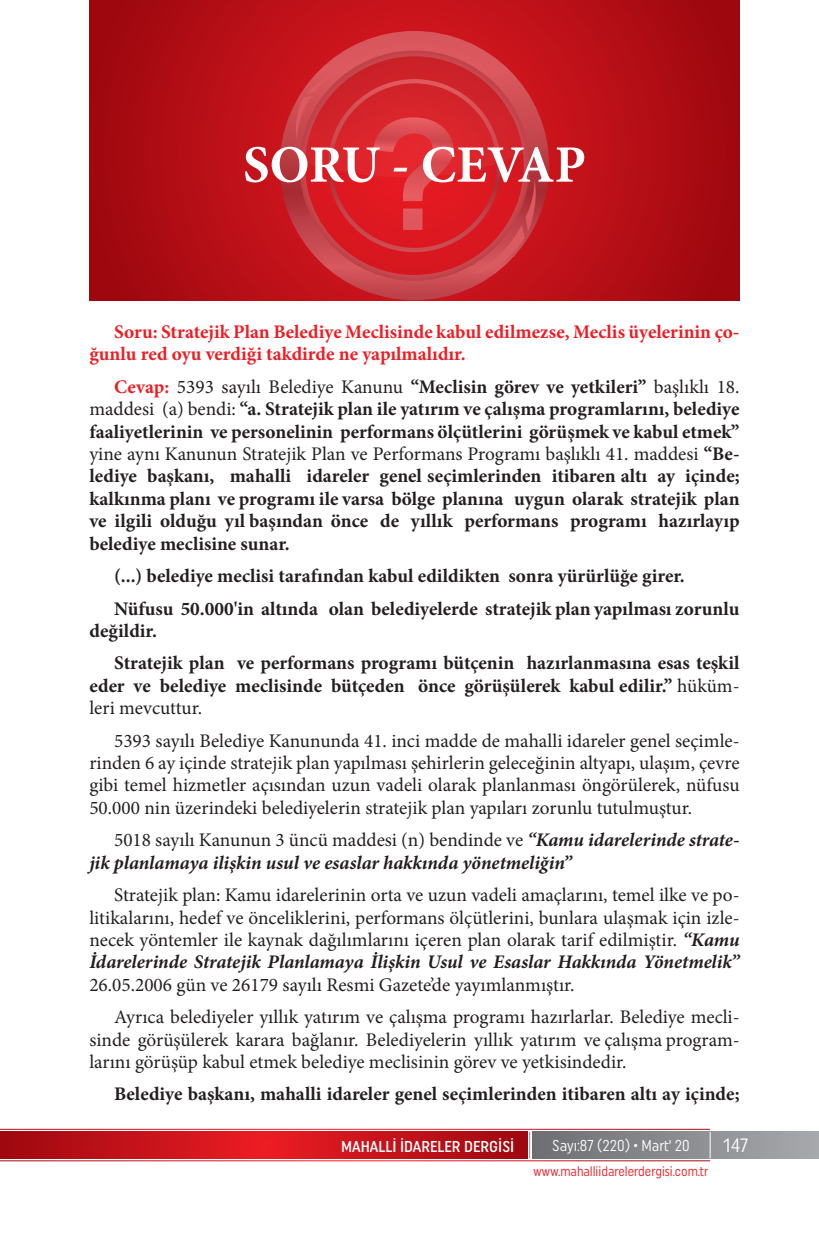
<style>
.page{position:relative;width:819px;height:1241px;background:#fff}
.page>*{position:absolute;margin:0;border:0;box-sizing:border-box;transform-origin:0 0}
.t1{font:700 52.5px "Minion Pro";color:#fff}
.t2{font:700 19.25px/22.4px "Minion Pro";color:#231f20}
.t3{font:19.25px/22.4px "Minion Pro";color:#231f20;text-align:justify}
.t4{font:italic 700 19.25px/22.4px "Minion Pro";letter-spacing:-.005em;color:#231f20}
.t5{font:700 19.25px/22.4px "Minion Pro";color:#ee1d23}
.t6{font:19.25px "Uniform Condensed";color:#fff}
.t7{font:500 15.75px "Uniform Condensed";color:#fff}
.t8{font:15.75px "Uniform Condensed";color:#fff;scale:.95 1}
.t9{font:13.83px "Uniform Condensed";color:#ee1d23;scale:.92 1}
.s1{color:#ee1d23}
.s2{font-weight:400}
.s3{font-weight:400;font-style:normal}
.s4{font-weight:700;font-style:italic}
</style>
<div class="page">
<div style="left:532px;top:1131px;width:287px;height:27px;background:linear-gradient(to right,#6d6f71,#a8a9ad)"></div>
<svg style="left:0;top:1131px;width:527px;height:27px;background:#c41219"></svg>
<svg style="left:529px;top:1131px;width:1px;height:27px"></svg>
<svg style="left:709px;top:1131px;width:1px;height:27px"></svg>
<svg style="left:89px;top:0;width:650px;height:300px;background:#b30d15"></svg>
<svg style="left:280px;top:31px;width:269px;height:269px;background:#c9494f"></svg>
<svg style="left:292px;top:56px;width:247px;height:218px;background:#d32c33"></svg>
<h1 class="t1" style="left:243px;top:128px;width:344px">SORU - CEVAP</h1>
<p class="t5" style="left:89px;top:320px;width:651px;text-indent:25px">Soru: Stratejik Plan Belediye Meclisinde kabul edilmezse, Meclis üyelerinin ço&shy;ğunlu red oyu verdiği takdirde ne yapılmalıdır.</p>
<p class="t2" style="left:89px;top:375px;width:651px;text-align:justify;text-indent:25px"><span class="s1">Cevap:</span> <span class="s2">5393 sayılı Belediye Kanunu</span> “Meclisin görev ve yetkileri” <span class="s2">başlıklı 18. maddesi (a) bendi:</span> “a. Stratejik plan ile yatırım ve çalışma programlarını, belediye faaliyetlerinin ve personelinin performans ölçütlerini görüşmek ve kabul etmek” <span class="s2">yine aynı Kanunun Stratejik Plan ve Performans Programı başlıklı 41. maddesi</span> “Be&shy;lediye başkanı, mahalli idareler genel seçimlerinden itibaren altı ay içinde; kalkınma planı ve programı ile varsa bölge planına uygun olarak stratejik plan ve ilgili olduğu yıl başından önce de yıllık performans programı hazırlayıp belediye meclisine sunar.</p>
<p class="t2" style="left:114px;top:559px;width:627px;line-height:32.4px">(...) belediye meclisi tarafından kabul edildikten sonra yürürlüğe girer.<br>Nüfusu 50.000'in altında olan belediyelerde stratejik plan yapılması zorunlu</p>
<p class="t2" style="left:114px;top:614px;width:627px;line-height:32.4px;text-indent:-25px">değildir.<br>Stratejik plan ve performans programı bütçenin hazırlanmasına esas teşkil</p>
<p class="t2" style="left:89px;top:674px;width:651px">eder ve belediye meclisinde bütçeden önce görüşülerek kabul edilir.” <span class="s2">hüküm&shy;leri mevcuttur.</span></p>
<p class="t3" style="left:89px;top:729px;width:651px;text-indent:25px">5393 sayılı Belediye Kanununda 41. inci madde de mahalli idareler genel seçimle&shy;rinden 6 ay içinde stratejik plan yapılması şehirlerin geleceğinin altyapı, ulaşım, çevre gibi temel hizmetler açısından uzun vadeli olarak planlanması öngörülerek, nüfusu 50.000 nin üzerindeki belediyelerin stratejik plan yapıları zorunlu tutulmuştur.</p>
<p class="t4" style="left:89px;top:828px;width:651px;text-indent:25px"><span class="s3">5018 sayılı Kanunun 3 üncü maddesi (n) bendinde ve</span> “Kamu idarelerinde strate&shy;jik planlamaya ilişkin usul ve esaslar hakkında yönetmeliğin”</p>
<p class="t3" style="left:89px;top:883px;width:651px;text-indent:25px">Stratejik plan: Kamu idarelerinin orta ve uzun vadeli amaçlarını, temel ilke ve po&shy;litikalarını, hedef ve önceliklerini, performans ölçütlerini, bunlara ulaşmak için izle&shy;necek yöntemler ile kaynak dağılımlarını içeren plan olarak tarif edilmiştir. <span class="s4">“Kamu İdarelerinde Stratejik Planlamaya İlişkin Usul ve Esaslar Hakkında Yönetmelik”</span></p>
<p class="t3" style="left:114px;top:968px;width:627px;line-height:32.4px;text-indent:-25px">26.05.2006 gün ve 26179 sayılı Resmi Gazete’de yayımlanmıştır.<br>Ayrıca belediyeler yıllık yatırım ve çalışma programı hazırlarlar. Belediye mecli-</p>
<p class="t3" style="left:89px;top:1028px;width:651px">sinde görüşülerek karara bağlanır. Belediyelerin yıllık yatırım ve çalışma program&shy;larını görüşüp kabul etmek belediye meclisinin görev ve yetkisindedir.</p>
<p class="t2" style="left:114px;top:1082px;width:627px">Belediye başkanı, mahalli idareler genel seçimlerinden itibaren altı ay içinde;</p>
<p class="t7" style="left:341px;top:1136px;width:175px">MAHALLİ İDARELER DERGİSİ</p>
<p class="t8" style="left:552px;top:1136px;width:146px">Sayı:87 (220) • Mart‘ 20</p>
<p class="t6" style="left:723px;top:1133px;width:27px">147</p>
<p class="t9" style="left:533px;top:1162px;width:192px">www.mahalliidarelerdergisi.com.tr</p>
</div>
